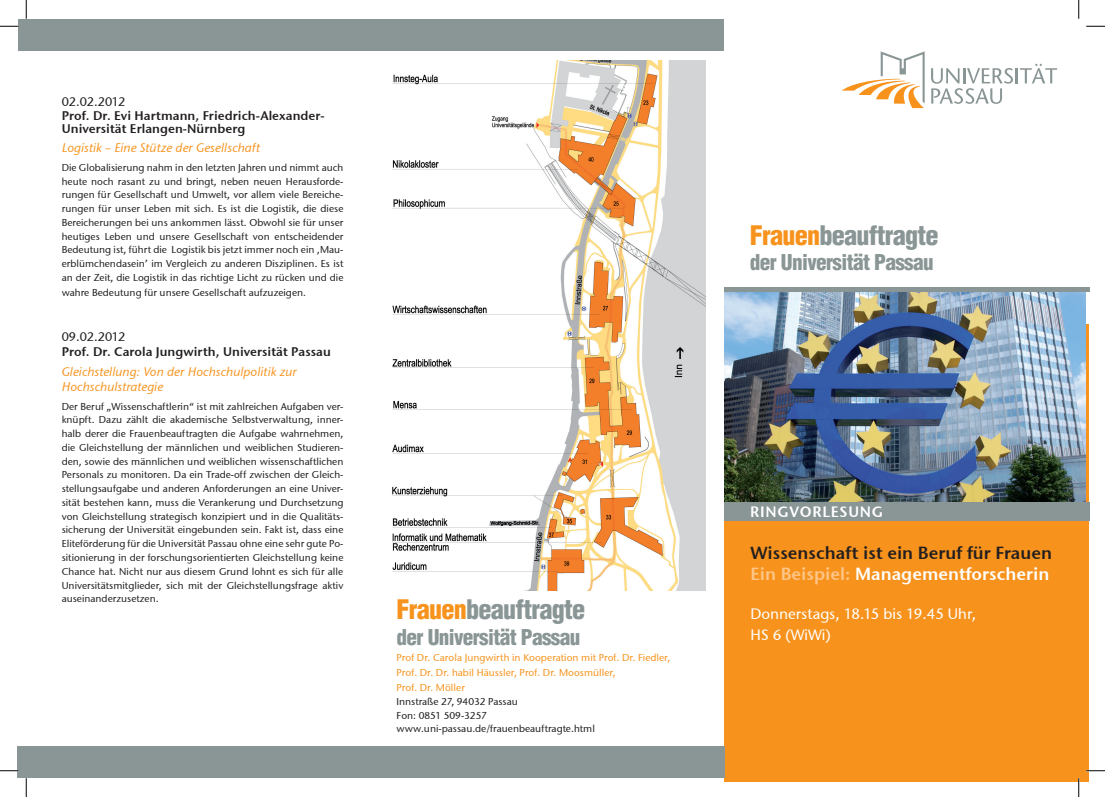
<style>
.page{position:relative;width:1105px;height:797px;background:#fff}
.page>*{position:absolute;margin:0;border:0;box-sizing:border-box;transform-origin:0 0}
.t1{font:900 condensed 26.25px "Helvetica";letter-spacing:-.03em;color:#8a9595}
.t2{font:900 condensed 21.25px "Helvetica";letter-spacing:-.03em;color:#8a9595}
.t3{font:17.5px/21px "Stone Sans Semi ITCTT";color:#231f20}
.t4{font:15px/21px "Stone Sans ITCTT Medium";color:#fff}
.t5{font:15px "Stone Sans Semi ITCTT";letter-spacing:.05em;color:#fff}
.t6{font:12.5px/13.8px "Stone Sans Semi ITCTT";letter-spacing:.005em;color:#231f20}
.t7{font:italic 12.5px/15px "Stone Sans ITCTT Medium";letter-spacing:.005em;color:#f7931d}
.t8{font:12.5px "Stone Sans ITCTT Medium";letter-spacing:.005em;color:#231f20}
.t9{font:10px/13.8px "Stone Sans ITCTT Medium";letter-spacing:.005em;color:#231f20;text-align:justify}
.t10{font:10px/15px "Stone Sans ITCTT Medium";letter-spacing:.005em;color:#f7931d}
.s1{color:#f7931d}
.s2{color:#fdc689}
.s3{color:#fff}
</style>
<div class="page">
<div style="left:724px;top:324px;width:365px;height:457px;background:#f7931d"></div>
<img style="left:724px;top:292px;width:361px;height:210px">
<svg style="left:931px;top:64px;width:126px;height:40px"></svg>
<svg style="left:842px;top:51px;width:83px;height:57px"></svg>
<div style="left:18px;top:19px;width:706px;height:32px;background:#8a9595"></div>
<img style="left:392px;top:61px;width:313px;height:530px">
<div style="left:17px;top:746px;width:707px;height:31px;background:#8a9595"></div>
<div style="left:724px;top:502px;width:365px;height:19px;background:#8a9595"></div>
<div style="left:724px;top:287px;width:366px;height:5px;background:#8a9595"></div>
<svg style="left:0;top:25px;width:19px;height:2px"></svg>
<svg style="left:1086px;top:25px;width:19px;height:2px"></svg>
<svg style="left:0;top:770px;width:19px;height:1px"></svg>
<svg style="left:1086px;top:770px;width:19px;height:1px"></svg>
<svg style="left:25px;top:0;width:2px;height:19px"></svg>
<svg style="left:25px;top:778px;width:2px;height:19px"></svg>
<svg style="left:1078px;top:0;width:1px;height:19px"></svg>
<svg style="left:1078px;top:778px;width:1px;height:19px"></svg>
<p class="t8" style="left:62px;top:94px;width:65px">02.02.2012</p>
<p class="t6" style="left:62px;top:108px;width:264px">Prof. Dr. Evi Hartmann, Friedrich-Alexander-<br>Universität Erlangen-Nürnberg</p>
<p class="t7" style="left:62px;top:140px;width:200px">Logistik – Eine Stütze der Gesellschaft</p>
<p class="t9" style="left:62px;top:160px;width:283px">Die Globalisierung nahm in den letzten Jahren und nimmt auch heute noch rasant zu und bringt, neben neuen Herausforde&shy;rungen für Gesellschaft und Umwelt, vor allem viele Bereiche&shy;rungen für unser Leben mit sich. Es ist die Logistik, die diese Bereicherungen bei uns ankommen lässt. Obwohl sie für unser heutiges Leben und unsere Gesellschaft von entscheidender Bedeutung ist, führt die Logistik bis jetzt immer noch ein ‚Mau&shy;erblümchendasein’ im Vergleich zu anderen Disziplinen. Es ist an der Zeit, die Logistik in das richtige Licht zu rücken und die</p>
<p class="t9" style="left:62px;top:285px;width:246px">wahre Bedeutung für unsere Gesellschaft aufzuzeigen.</p>
<p class="t8" style="left:62px;top:329px;width:65px">09.02.2012</p>
<p class="t6" style="left:62px;top:344px;width:271px">Prof. Dr. Carola Jungwirth, Universität Passau</p>
<p class="t7" style="left:62px;top:364px;width:237px">Gleichstellung: Von der Hochschulpolitik zur<br>Hochschulstrategie</p>
<p class="t9" style="left:62px;top:399px;width:283px">Der Beruf „Wissenschaftlerin“ ist mit zahlreichen Aufgaben ver&shy;knüpft. Dazu zählt die akademische Selbstverwaltung, inner&shy;halb derer die Frauenbeauftragten die Aufgabe wahrnehmen, die Gleichstellung der männlichen und weiblichen Studieren&shy;den, sowie des männlichen und weiblichen wissenschaftlichen Personals zu monitoren. Da ein Trade-off zwischen der Gleich&shy;stellungsaufgabe und anderen Anforderungen an eine Univer&shy;sität bestehen kann, muss die Verankerung und Durchsetzung von Gleichstellung strategisch konzipiert und in die Qualitäts&shy;sicherung der Universität eingebunden sein. Fakt ist, dass eine Eliteförderung für die Universität Passau ohne eine sehr gute Po&shy;sitionierung in der forschungsorientierten Gleichstellung keine Chance hat. Nicht nur aus diesem Grund lohnt es sich für alle Universitätsmitglieder, sich mit der Gleichstellungsfrage aktiv auseinanderzusetzen.</p>
<h1 class="t1" style="left:397px;top:593px;width:190px"><span class="s1">Frauen</span>beauftragte</h1>
<h2 class="t2" style="left:397px;top:623px;width:185px">der Universität Passau</h2>
<p class="t10" style="left:397px;top:650px;width:275px">Prof Dr. Carola Jungwirth in Kooperation mit Prof. Dr. Fiedler,<br>Prof. Dr. Dr. habil Häussler, Prof. Dr. Moosmüller,<br>Prof. Dr. Möller</p>
<p class="t9" style="left:397px;top:694px;width:200px;text-align:left">Innstraße 27, 94032 Passau<br>Fon: 0851 509-3257 www.uni-passau.de/frauenbeauftragte.html</p>
<h1 class="t1" style="left:750px;top:219px;width:190px"><span class="s1">Frauen</span>beauftragte</h1>
<h2 class="t2" style="left:750px;top:249px;width:185px">der Universität Passau</h2>
<h3 class="t5" style="left:750px;top:502px;width:134px">RINGVORLESUNG</h3>
<h3 class="t3" style="left:750px;top:542px;width:303px">Wissenschaft ist ein Beruf für Frauen<br><span class="s2">Ein Beispiel:</span> <span class="s3">Managementforscherin</span></h3>
<h3 class="t4" style="left:750px;top:603px;width:227px">Donnerstags, 18.15 bis 19.45 Uhr,<br>HS 6 (WiWi)</h3>
</div>
